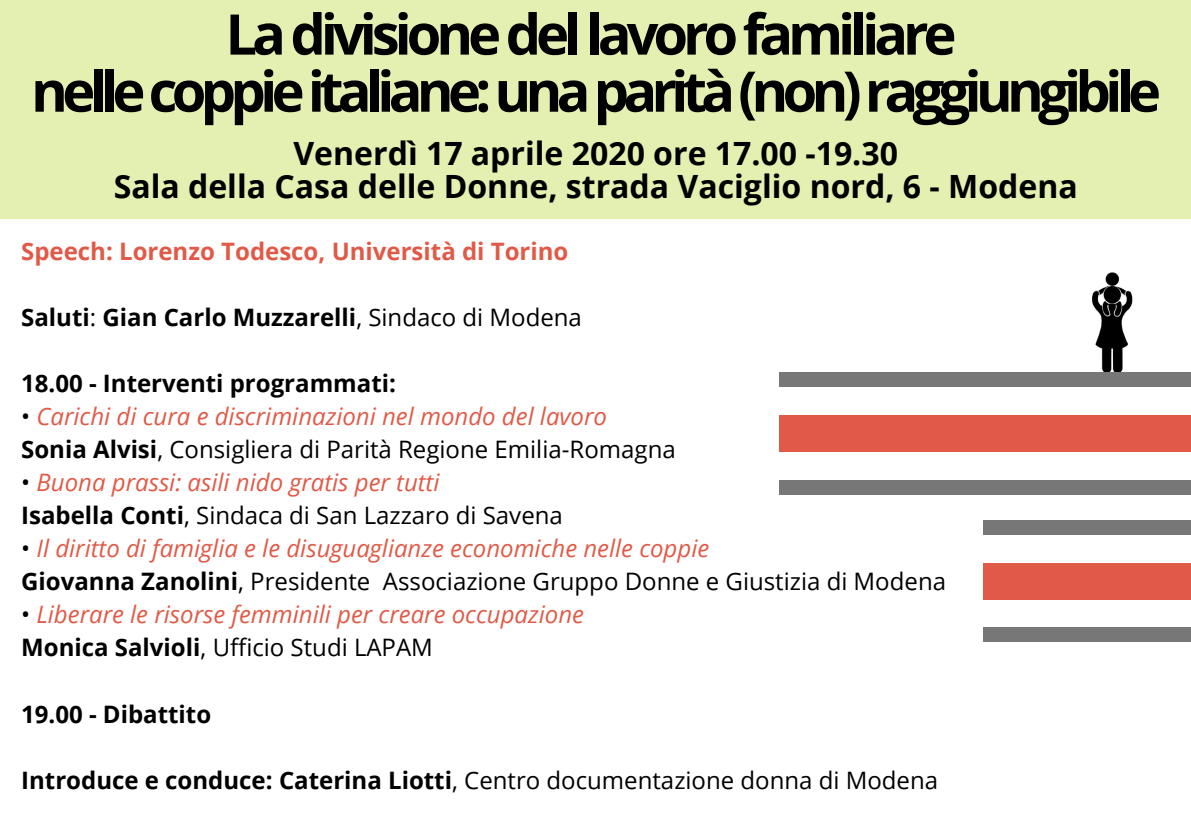
<style>
.page{position:relative;width:1191px;height:839px;background:#fff}
.page>*{position:absolute;margin:0;border:0;box-sizing:border-box;transform-origin:0 0}
.t1{font:700 56px/57px "Open Sans";letter-spacing:-.1em;color:#000;text-align:center}
.t2{font:700 32px/33px "Open Sans";color:#000;text-align:center}
.t3{font:italic 24px/33px "Open Sans";color:#e05a47}
.t4{font:700 24px "Open Sans";color:#000}
.t5{font:24px "Open Sans";color:#000}
.t6{font:700 24px "Open Sans";color:#e05a47}
.s1{font-weight:400}
.s2{font-style:normal;color:#000}
.s3{font-weight:700;font-style:normal;color:#000}
.s4{font-weight:700}
</style>
<div class="page">
<div style="left:0;top:0;width:1191px;height:218px;background:#e3f0b1"></div>
<img style="left:1092px;top:272px;width:41px;height:100px">
<div style="left:779px;top:372px;width:412px;height:15px;background:#777"></div>
<div style="left:779px;top:479px;width:412px;height:15px;background:#777"></div>
<div style="left:779px;top:415px;width:412px;height:36px;background:#e05a47"></div>
<div style="left:983px;top:520px;width:208px;height:14px;background:#777"></div>
<div style="left:983px;top:627px;width:208px;height:15px;background:#777"></div>
<div style="left:983px;top:562px;width:208px;height:37px;background:#e05a47"></div>
<h1 class="t1" style="left:31px;top:4px;width:1131px">La divisione del lavoro familiare<br>nelle coppie italiane: una parità (non) raggiungibile</h1>
<h2 class="t2" style="left:114px;top:136px;width:966px">Venerdì 17 aprile 2020 ore 17.00 -19.30<br>Sala della Casa delle Donne, strada Vaciglio nord, 6 - Modena</h2>
<p class="t6" style="left:21px;top:234px;width:549px">Speech: Lorenzo Todesco, Università di Torino</p>
<p class="t4" style="left:21px;top:300px;width:562px">Saluti<span class="s1">:</span> Gian Carlo Muzzarelli<span class="s1">, Sindaco di Modena</span></p>
<p class="t4" style="left:21px;top:366px;width:376px">18.00 - Interventi programmati:</p>
<p class="t3" style="left:21px;top:399px;width:656px"><span class="s2">•</span> Carichi di cura e discriminazioni nel mondo del lavoro<br><span class="s3">Sonia Alvisi</span><span class="s2">, Consigliera di Parità Regione Emilia-Romagna</span></p>
<p class="t3" style="left:21px;top:465px;width:543px"><span class="s2">•</span> Buona prassi: asili nido gratis per tutti<br><span class="s3">Isabella Conti</span><span class="s2">, Sindaca di San Lazzaro di Savena</span></p>
<p class="t3" style="left:21px;top:531px;width:926px"><span class="s2">•</span> Il diritto di famiglia e le disuguaglianze economiche nelle coppie<br><span class="s3">Giovanna Zanolini</span><span class="s2">, Presidente Associazione Gruppo Donne e Giustizia di Modena</span></p>
<p class="t3" style="left:21px;top:597px;width:564px"><span class="s2">•</span> Liberare le risorse femminili per creare occupazione<br><span class="s3">Monica Salvioli</span><span class="s2">, Ufficio Studi LAPAM</span></p>
<p class="t4" style="left:21px;top:696px;width:192px">19.00 - Dibattito</p>
<p class="t5" style="left:21px;top:763px;width:918px"><span class="s4">Introduce e conduce: Caterina Liotti</span>, Centro documentazione donna di Modena</p>
</div>
